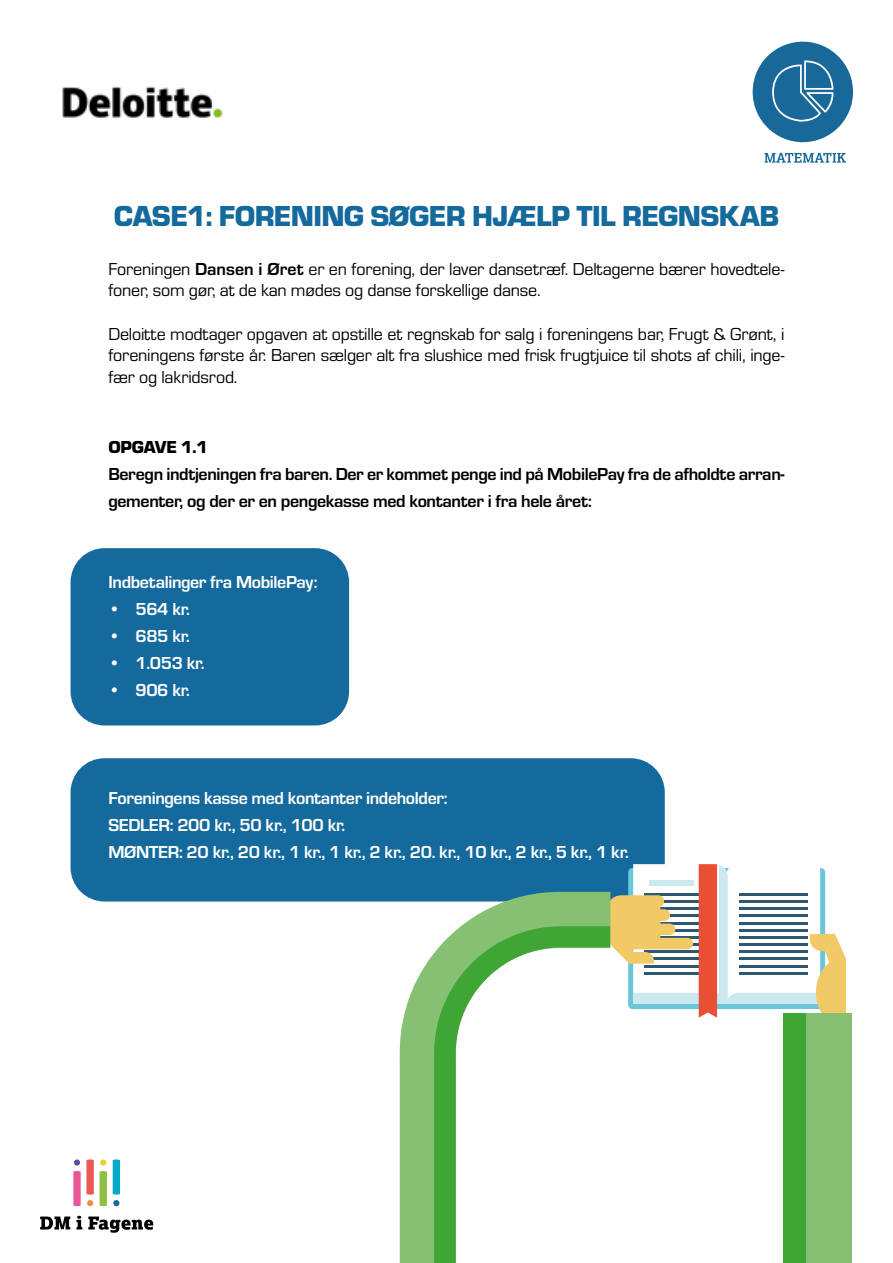
<style>
.page{position:relative;width:893px;height:1263px;background:#fff}
.page>*{position:absolute;margin:0;border:0;box-sizing:border-box;transform-origin:0 0}
.t1{font:900 30px "Eurostile";letter-spacing:-.02em;color:#146a9c}
.t2{font:18px/21.6px "Eurostile";letter-spacing:-.01em;color:#000}
.t3{font:700 18px/27px "Eurostile";letter-spacing:-.02em;color:#fff}
.t4{font:700 18px/27px "Eurostile";letter-spacing:-.02em;color:#000}
.t5{font:900 18px "Eurostile";letter-spacing:-.01em;color:#000}
.s1{font-weight:700}
</style>
<div class="page">
<div style="left:753px;top:42px;width:100px;height:100px;background:#18699a;border-radius:50%"></div>
<svg style="left:772px;top:60px;width:61px;height:62px"></svg>
<svg style="left:764px;top:153px;width:82px;height:10px"></svg>
<svg style="left:113px;top:1159px;width:7px;height:47px"></svg>
<svg style="left:100px;top:1159px;width:6px;height:6px"></svg>
<svg style="left:100px;top:1171px;width:7px;height:35px"></svg>
<svg style="left:73px;top:1159px;width:21px;height:47px"></svg>
<svg style="left:40px;top:1216px;width:30px;height:13px"></svg>
<svg style="left:76px;top:1216px;width:6px;height:13px"></svg>
<svg style="left:88px;top:1216px;width:65px;height:17px"></svg>
<img style="left:62px;top:86px;width:161px;height:32px">
<div style="left:71px;top:548px;width:278px;height:177px;background:#146a9c;border-radius:34px"></div>
<div style="left:71px;top:758px;width:594px;height:143px;background:#146a9c;border-radius:34px"></div>
<svg style="left:400px;top:892px;width:207px;height:371px;fill:#86c173"></svg>
<svg style="left:434px;top:926px;width:173px;height:337px"></svg>
<svg style="left:607px;top:864px;width:239px;height:153px"></svg>
<div style="left:794px;top:1014px;width:58px;height:249px;background:#86c173"></div>
<div style="left:783px;top:1014px;width:22px;height:249px;background:#3fa535"></div>
<h1 class="t1" style="left:114px;top:195px;width:667px">CASE1: FORENING SØGER HJÆLP TIL REGNSKAB</h1>
<p class="t2" style="left:108px;top:257px;width:678px">Foreningen <span class="s1">Dansen i Øret</span> er en forening, der laver dansetræf. Deltagerne bærer hovedtele&shy;foner, som gør, at de kan mødes og danse forskellige danse.</p>
<p class="t2" style="left:108px;top:322px;width:678px;text-align:justify">Deloitte modtager opgaven at opstille et regnskab for salg i foreningens bar, Frugt &amp; Grønt, i foreningens første år. Baren sælger alt fra slushice med frisk frugtjuice til shots af chili, inge&shy;fær og lakridsrod.</p>
<p class="t5" style="left:108px;top:434px;width:101px">OPGAVE 1.1</p>
<p class="t4" style="left:108px;top:459px;width:678px">Beregn indtjeningen fra baren. Der er kommet penge ind på MobilePay fra de afholdte arran&shy;gementer, og der er en pengekasse med kontanter i fra hele året:</p>
<p class="t3" style="left:108px;top:567px;width:211px">Indbetalinger fra MobilePay:</p>
<p class="t3" style="left:108px;top:594px;width:83px">• 564 kr.</p>
<p class="t3" style="left:108px;top:621px;width:83px">• 685 kr.</p>
<p class="t3" style="left:108px;top:648px;width:98px">• 1.053 kr.</p>
<p class="t3" style="left:108px;top:675px;width:83px">• 906 kr.</p>
<p class="t3" style="left:108px;top:783px;width:522px">Foreningens kasse med kontanter indeholder:<br>SEDLER: 200 kr., 50 kr., 100 kr.<br>MØNTER: 20 kr., 20 kr., 1 kr., 1 kr., 2 kr., 20. kr., 10 kr., 2 kr., 5 kr., 1 kr.</p>
</div>
